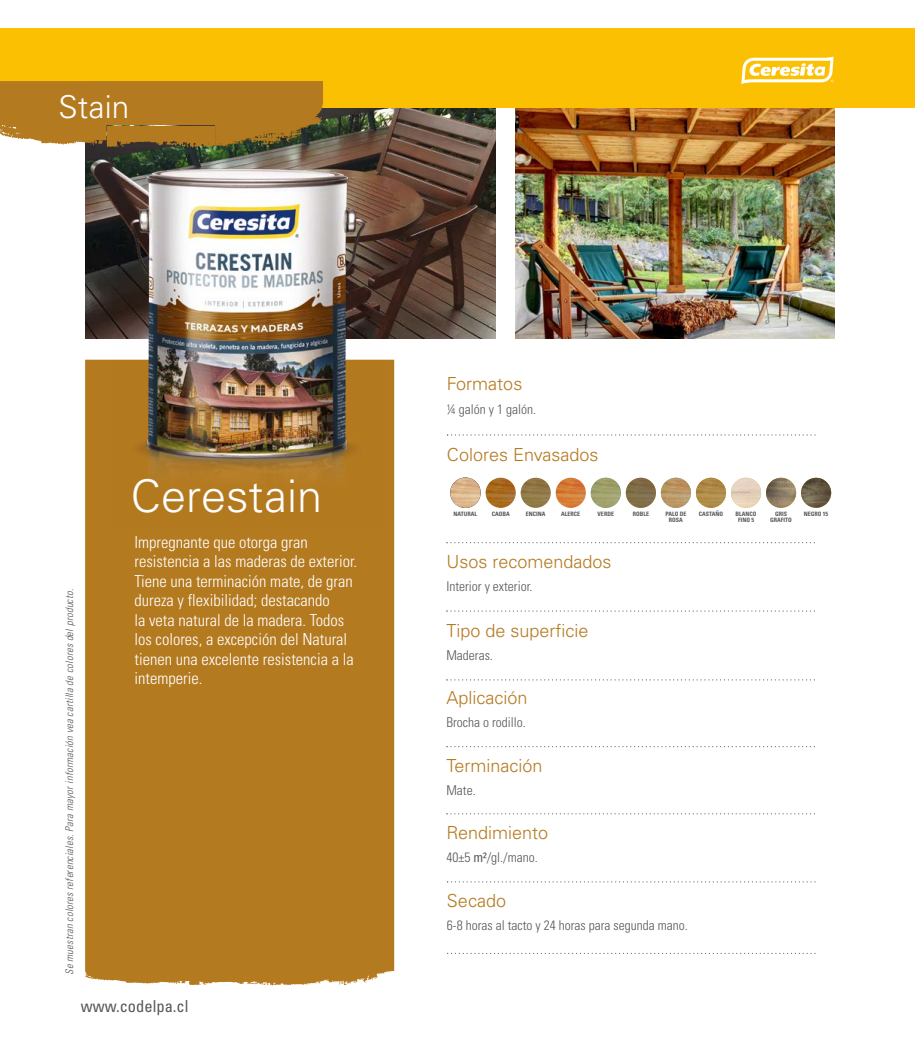
<style>
.page{position:relative;width:915px;height:1063px;background:#fff}
.page>*{position:absolute;margin:0;border:0;box-sizing:border-box;transform-origin:0 0}
.t1{font:300 45px "Univers LT Std";color:#fff}
.t2{font:300 31.5px "Univers LT Std";color:#fff}
.t3{font:300 18px "Univers LT Std";color:#b47a20}
.t4{font:300 condensed 16.5px/19.5px "Univers LT Std";color:#fff}
.t5{font:condensed 16.5px "Univers LT Std";color:#575756}
.t6{font:300 condensed 13.5px "Univers LT Std";color:#575756}
.t7{font:italic 300 condensed 10.5px "Univers LT Std";color:#575756}
.t8{font:700 condensed 6px/6px "Univers LT Std";color:#575756;text-align:center}
.s1{font-weight:400}
</style>
<div class="page">
<img style="left:515px;top:108px;width:319px;height:230px">
<img style="left:85px;top:108px;width:410px;height:230px">
<div style="left:0;top:28px;width:914px;height:80px;background:#fcc002"></div>
<svg style="left:741px;top:57px;width:92px;height:27px"></svg>
<div style="left:85px;top:360px;width:309px;height:625px;background:#b47a20"></div>
<svg style="left:0;top:81px;width:323px;height:67px;background:#ab7928"></svg>
<svg style="left:447px;top:434px;width:368px;height:2px"></svg>
<svg style="left:446px;top:542px;width:368px;height:1px"></svg>
<svg style="left:446px;top:610px;width:368px;height:2px"></svg>
<svg style="left:446px;top:679px;width:368px;height:1px"></svg>
<svg style="left:446px;top:746px;width:368px;height:1px"></svg>
<svg style="left:446px;top:813px;width:368px;height:1px"></svg>
<svg style="left:447px;top:881px;width:368px;height:1px"></svg>
<svg style="left:447px;top:953px;width:368px;height:1px"></svg>
<img style="left:555px;top:478px;width:30px;height:30px;border-radius:15px">
<img style="left:625px;top:478px;width:30px;height:30px;border-radius:15px">
<img style="left:695px;top:478px;width:30px;height:30px;border-radius:15px">
<img style="left:485px;top:478px;width:30px;height:30px;border-radius:15px">
<img style="left:520px;top:478px;width:30px;height:30px;border-radius:15px">
<img style="left:590px;top:478px;width:30px;height:30px;border-radius:15px">
<img style="left:660px;top:478px;width:30px;height:30px;border-radius:15px">
<img style="left:450px;top:477px;width:30px;height:31px">
<img style="left:112px;top:148px;width:271px;height:379px">
<img style="left:730px;top:478px;width:30px;height:30px;border-radius:15px">
<img style="left:765px;top:478px;width:30px;height:30px;border-radius:15px">
<img style="left:800px;top:478px;width:30px;height:30px;border-radius:15px">
<h2 class="t2" style="left:58px;top:88px;width:72px">Stain</h2>
<p class="t7" style="left:63px;top:975px;width:388px;rotate:-90deg">Se muestran colores referenciales. Para mayor información vea cartilla de colores del producto.</p>
<h1 class="t1" style="left:131px;top:469px;width:192px">Cerestain</h1>
<p class="t4" style="left:134px;top:532px;width:224px">Impregnante que otorga gran resistencia a las maderas de exterior.<br>Tiene una terminación mate, de gran dureza y flexibilidad; destacando<br>la veta natural de la madera. Todos los colores, a excepción del Natural tienen una excelente resistencia a la intemperie.</p>
<p class="t5" style="left:81px;top:996px;width:109px">www.codelpa.cl</p>
<p class="t3" style="left:447px;top:373px;width:77px">Formatos</p>
<p class="t6" style="left:447px;top:401px;width:91px">¼ galón y 1 galón.</p>
<p class="t3" style="left:447px;top:444px;width:153px">Colores Envasados</p>
<p class="t8" style="left:453px;top:511px;width:25px">NATURAL</p>
<p class="t8" style="left:491px;top:511px;width:19px">CAOBA</p>
<p class="t8" style="left:525px;top:511px;width:21px">ENCINA</p>
<p class="t8" style="left:561px;top:511px;width:21px">ALERCE</p>
<p class="t8" style="left:597px;top:511px;width:18px">VERDE</p>
<p class="t8" style="left:632px;top:511px;width:18px">ROBLE</p>
<p class="t8" style="left:665px;top:511px;width:23px">PALO DE</p>
<p class="t8" style="left:698px;top:511px;width:26px">CASTAÑO</p>
<p class="t8" style="left:668px;top:517px;width:16px">ROSA</p>
<p class="t3" style="left:446px;top:550px;width:167px">Usos recomendados</p>
<p class="t6" style="left:446px;top:578px;width:88px">Interior y exterior.</p>
<p class="t3" style="left:446px;top:620px;width:144px">Tipo de superficie</p>
<p class="t6" style="left:446px;top:648px;width:48px">Maderas.</p>
<p class="t3" style="left:446px;top:686px;width:83px">Aplicación</p>
<p class="t6" style="left:446px;top:714px;width:81px">Brocha o rodillo.</p>
<p class="t3" style="left:446px;top:755px;width:97px">Terminación</p>
<p class="t6" style="left:446px;top:783px;width:31px">Mate.</p>
<p class="t3" style="left:446px;top:821px;width:103px">Rendimiento</p>
<p class="t6" style="left:446px;top:849px;width:93px">40±5 <span class="s1">m²</span>/gl./mano.</p>
<p class="t3" style="left:447px;top:890px;width:61px">Secado</p>
<p class="t6" style="left:447px;top:917px;width:242px">6-8 horas al tacto y 24 horas para segunda mano.</p>
<p class="t8" style="left:735px;top:511px;width:22px">BLANCO<br>FINO 5</p>
<p class="t8" style="left:770px;top:511px;width:23px">GRIS<br>GRAFITO</p>
<p class="t8" style="left:803px;top:511px;width:26px">NEGRO 15</p>
</div>
